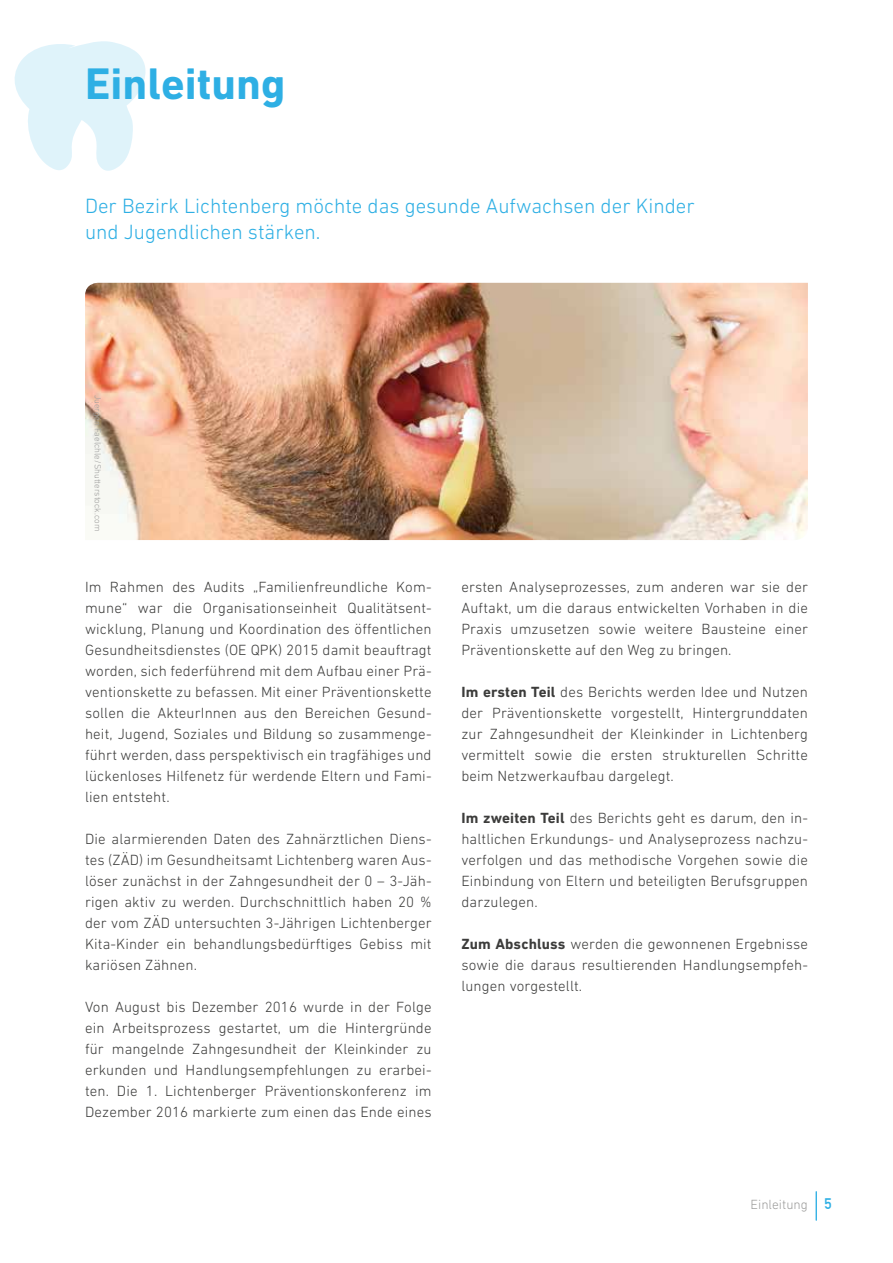
<style>
.page{position:relative;width:893px;height:1263px;background:#fff}
.page>*{position:absolute;margin:0;border:0;box-sizing:border-box;transform-origin:0 0}
.t1{font:700 45px "DIN Next LT Pro";color:#2eafe4}
.t2{font:300 21px/25.2px "DIN Next LT Pro";color:#2eafe4}
.t3{font:300 15px/21px "DIN Next LT Pro";letter-spacing:.01em;color:#3c3c3b;text-align:justify}
.t4{font:300 13.5px "DIN Next LT Pro";color:#9d9d9c}
.t5{font:300 9px "DIN Next LT Pro";color:#9d9d9c}
.s1{font-weight:700}
.s2{font-family:"DIN Alternate";font-weight:700;font-size:15px;color:#2eafe4}
</style>
<div class="page">
<svg style="left:14px;top:41px;width:132px;height:130px"></svg>
<svg style="left:816px;top:1191px;width:1px;height:29px"></svg>
<img style="left:85px;top:283px;width:723px;height:257px">
<h1 class="t1" style="left:85px;top:57px;width:202px">Einleitung</h1>
<h2 class="t2" style="left:85px;top:194px;width:611px">Der Bezirk Lichtenberg möchte das gesunde Aufwachsen der Kinder und Jugendlichen stärken.</h2>
<p class="t5" style="left:103px;top:395px;width:138px;rotate:90deg">Juergen Faelchle/Shutterstock.com</p>
<p class="t3" style="left:85px;top:577px;width:348px">Im Rahmen des Audits „Familienfreundliche Kom&shy;mune“ war die Organisationseinheit Qualitätsent&shy;wicklung, Planung und Koordination des öffentlichen Gesundheitsdienstes (OE QPK) 2015 damit beauftragt worden, sich federführend mit dem Aufbau einer Prä&shy;ventionskette zu befassen. Mit einer Präventionskette sollen die AkteurInnen aus den Bereichen Gesund&shy;heit, Jugend, Soziales und Bildung so zusammenge&shy;führt werden, dass perspektivisch ein tragfähiges und lückenloses Hilfenetz für werdende Eltern und Fami&shy;lien entsteht.</p>
<p class="t3" style="left:85px;top:829px;width:348px">Die alarmierenden Daten des Zahnärztlichen Diens&shy;tes (ZÄD) im Gesundheitsamt Lichtenberg waren Aus&shy;löser zunächst in der Zahngesundheit der 0 – 3-Jäh&shy;rigen aktiv zu werden. Durchschnittlich haben 20 % der vom ZÄD untersuchten 3-Jährigen Lichtenberger Kita-Kinder ein behandlungsbedürftiges Gebiss mit kariösen Zähnen.</p>
<p class="t3" style="left:85px;top:997px;width:348px">Von August bis Dezember 2016 wurde in der Folge ein Arbeitsprozess gestartet, um die Hintergründe für mangelnde Zahngesundheit der Kleinkinder zu erkunden und Handlungsempfehlungen zu erarbei&shy;ten. Die 1. Lichtenberger Präventionskonferenz im Dezember 2016 markierte zum einen das Ende eines</p>
<p class="t3" style="left:461px;top:577px;width:348px">ersten Analyseprozesses, zum anderen war sie der Auftakt, um die daraus entwickelten Vorhaben in die Praxis umzusetzen sowie weitere Bausteine einer Präventionskette auf den Weg zu bringen.</p>
<p class="t3" style="left:461px;top:682px;width:348px"><span class="s1">Im ersten Teil</span> des Berichts werden Idee und Nutzen der Präventionskette vorgestellt, Hintergrunddaten zur Zahngesundheit der Kleinkinder in Lichtenberg vermittelt sowie die ersten strukturellen Schritte beim Netzwerkaufbau dargelegt.</p>
<p class="t3" style="left:461px;top:808px;width:348px"><span class="s1">Im zweiten Teil</span> des Berichts geht es darum, den in&shy;haltlichen Erkundungs- und Analyseprozess nachzu&shy;verfolgen und das methodische Vorgehen sowie die Einbindung von Eltern und beteiligten Berufsgruppen darzulegen.</p>
<p class="t3" style="left:461px;top:934px;width:348px"><span class="s1">Zum Abschluss</span> werden die gewonnenen Ergebnisse sowie die daraus resultierenden Handlungsempfeh&shy;lungen vorgestellt.</p>
<p class="t4" style="left:751px;top:1196px;width:83px">Einleitung <span class="s2">5</span></p>
</div>
